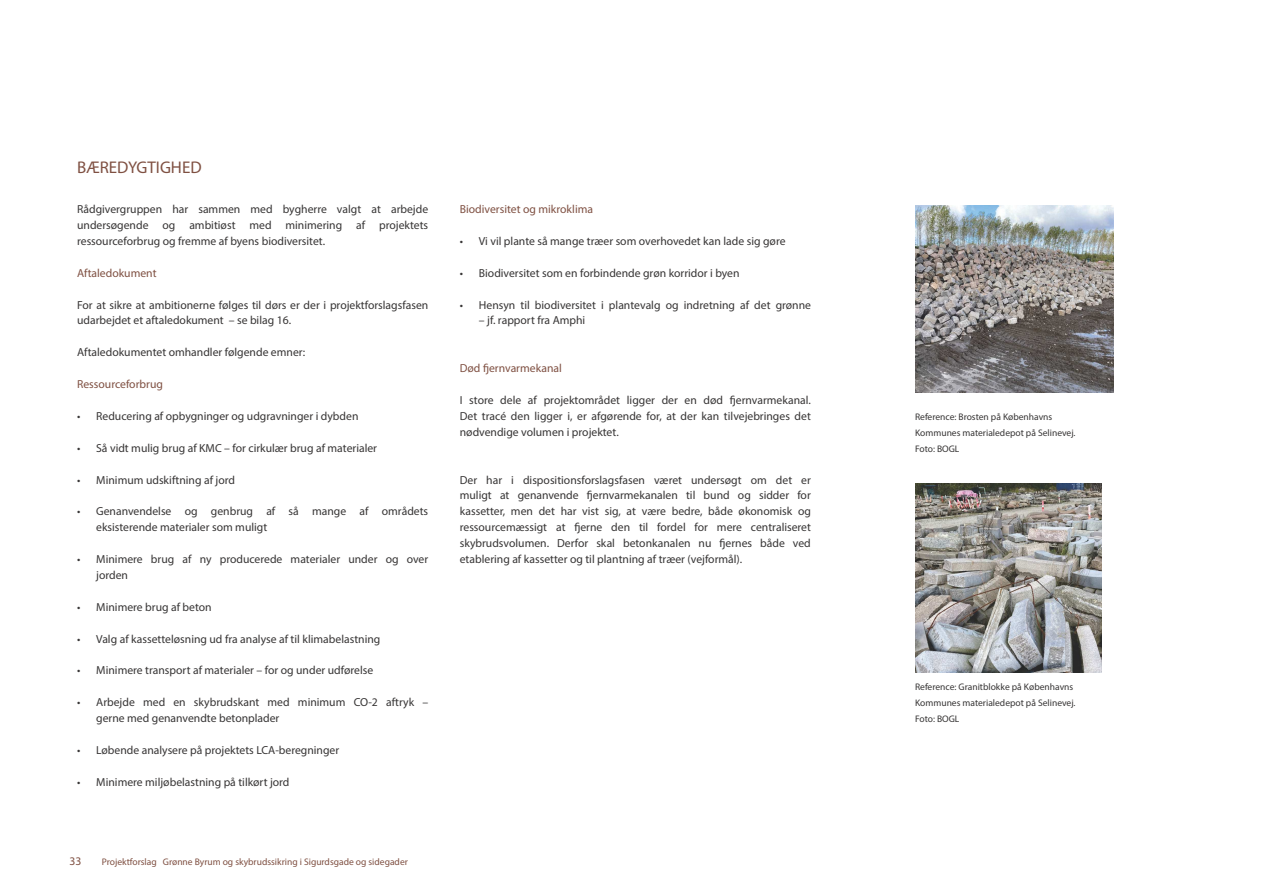
<style>
.page{position:relative;width:1263px;height:893px;background:#fff}
.page>*{position:absolute;margin:0;border:0;box-sizing:border-box;transform-origin:0 0}
.t1{font:16.95px "Myriad Pro";color:#7f5042}
.t2{font:11.7px/15.9px "Myriad Pro";color:#373535}
.t3{font:11.7px "Myriad Pro";color:#7f5042}
.t4{font:9.6px/15.9px "Myriad Pro";color:#373535}
.t5{font:9.6px "Myriad Pro";color:#7f5042}
</style>
<div class="page">
<img style="left:915px;top:205px;width:198px;height:187px">
<img style="left:915px;top:483px;width:186px;height:189px">
<h1 class="t1" style="left:77px;top:159px;width:126px">BÆREDYGTIGHED</h1>
<p class="t2" style="left:77px;top:202px;width:353px;text-align:justify">Rådgivergruppen har sammen med bygherre valgt at arbejde undersøgende og ambitiøst med minimering af projektets ressourceforbrug og fremme af byens biodiversitet.</p>
<p class="t3" style="left:77px;top:267px;width:81px">Aftaledokument</p>
<p class="t2" style="left:77px;top:297px;width:353px">For at sikre at ambitionerne følges til dørs er der i projektforslagsfasen udarbejdet et aftaledokument – se bilag 16.</p>
<p class="t2" style="left:77px;top:345px;width:230px">Aftaledokumentet omhandler følgende emner:</p>
<p class="t3" style="left:77px;top:378px;width:87px">Ressourceforbrug</p>
<p class="t2" style="left:77px;top:408px;width:283px">• Reducering af opbygninger og udgravninger i dybden</p>
<p class="t2" style="left:77px;top:440px;width:301px">• Så vidt mulig brug af KMC – for cirkulær brug af materialer</p>
<p class="t2" style="left:77px;top:472px;width:159px">• Minimum udskiftning af jord</p>
<p class="t2" style="left:96px;top:504px;width:334px;text-indent:-19px">• Genanvendelse og genbrug af så mange af områdets eksisterende materialer som muligt</p>
<p class="t2" style="left:96px;top:551px;width:334px;text-indent:-19px">• Minimere brug af ny producerede materialer under og over jorden</p>
<p class="t2" style="left:77px;top:599px;width:136px">• Minimere brug af beton</p>
<p class="t2" style="left:77px;top:631px;width:305px">• Valg af kassetteløsning ud fra analyse af til klimabelastning</p>
<p class="t2" style="left:77px;top:663px;width:298px">• Minimere transport af materialer – for og under udførelse</p>
<p class="t2" style="left:96px;top:695px;width:334px;text-indent:-19px">• Arbejde med en skybrudskant med minimum CO-2 aftryk – gerne med genanvendte betonplader</p>
<p class="t2" style="left:77px;top:742px;width:264px">• Løbende analysere på projektets LCA-beregninger</p>
<p class="t2" style="left:77px;top:774px;width:214px">• Minimere miljøbelastning på tilkørt jord</p>
<p class="t3" style="left:70px;top:855px;width:13px">33</p>
<p class="t5" style="left:102px;top:857px;width:307px">Projektforslag Grønne Byrum og skybrudssikring i Sigurdsgade og sidegader</p>
<p class="t3" style="left:460px;top:203px;width:135px">Biodiversitet og mikroklima</p>
<p class="t2" style="left:460px;top:233px;width:327px">• Vi vil plante så mange træer som overhovedet kan lade sig gøre</p>
<p class="t2" style="left:460px;top:265px;width:281px">• Biodiversitet som en forbindende grøn korridor i byen</p>
<p class="t2" style="left:460px;top:297px;width:353px">• Hensyn til biodiversitet i plantevalg og indretning af det grønne</p>
<p class="t2" style="left:479px;top:313px;width:108px">– jf. rapport fra Amphi</p>
<p class="t3" style="left:460px;top:362px;width:104px">Død fjernvarmekanal</p>
<p class="t2" style="left:460px;top:392px;width:353px;text-align:justify">I store dele af projektområdet ligger der en død fjernvarmekanal.<br>Det tracé den ligger i, er afgørende for, at der kan tilvejebringes det nødvendige volumen i projektet.</p>
<p class="t2" style="left:460px;top:472px;width:353px;text-align:justify">Der har i dispositionsforslagsfasen været undersøgt om det er muligt at genanvende fjernvarmekanalen til bund og sidder for kassetter, men det har vist sig, at være bedre, både økonomisk og ressourcemæssigt at fjerne den til fordel for mere centraliseret skybrudsvolumen. Derfor skal betonkanalen nu fjernes både ved etablering af kassetter og til plantning af træer (vejformål).</p>
<p class="t4" style="left:915px;top:409px;width:162px">Reference: Brosten på Københavns<br>Kommunes materialedepot på Selinevej.<br>Foto: BOGL</p>
<p class="t4" style="left:915px;top:679px;width:162px">Reference: Granitblokke på Københavns<br>Kommunes materialedepot på Selinevej.<br>Foto: BOGL</p>
</div>
